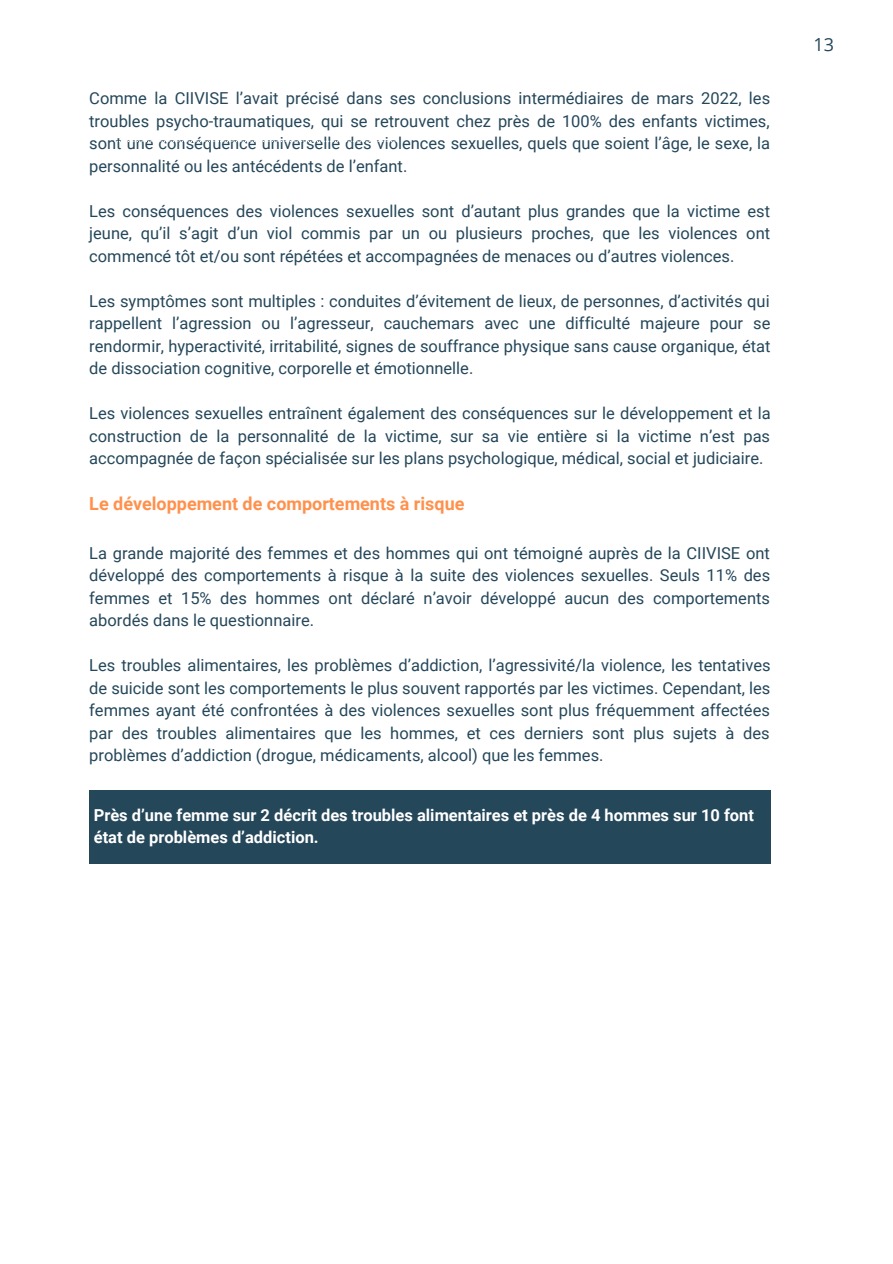
<style>
.page{position:relative;width:893px;height:1264px;background:#fff}
.page>*{position:absolute;margin:0;border:0;box-sizing:border-box;transform-origin:0 0}
.t1{font:700 18px "Roboto";color:#ff914d}
.t2{font:18px "Open Sans";color:#24475a}
.t3{font:16.5px/22.5px "Roboto";color:#25475a;text-align:justify}
.t4{font:700 16.5px/22.5px "Roboto";color:#fff}
</style>
<div class="page">
<div style="left:89px;top:790px;width:681px;height:73px;background:#25475a"></div>
<p class="t3" style="left:89px;top:88px;width:682px">Comme la CIIVISE l’avait précisé dans ses conclusions intermédiaires de mars 2022, les troubles psycho-traumatiques, qui se retrouvent chez près de 100% des enfants victimes, sont une conséquence universelle des violences sexuelles, quels que soient l’âge, le sexe, la personnalité ou les antécédents de l’enfant.</p>
<p class="t3" style="left:89px;top:200px;width:682px">Les conséquences des violences sexuelles sont d’autant plus grandes que la victime est jeune, qu’il s’agit d’un viol commis par un ou plusieurs proches, que les violences ont commencé tôt et/ou sont répétées et accompagnées de menaces ou d’autres violences.</p>
<p class="t3" style="left:89px;top:290px;width:682px">Les symptômes sont multiples : conduites d’évitement de lieux, de personnes, d’activités qui rappellent l’agression ou l’agresseur, cauchemars avec une difficulté majeure pour se rendormir, hyperactivité, irritabilité, signes de souffrance physique sans cause organique, état de dissociation cognitive, corporelle et émotionnelle.</p>
<p class="t3" style="left:89px;top:402px;width:683px">Les violences sexuelles entraînent également des conséquences sur le développement et la construction de la personnalité de la victime, sur sa vie entière si la victime n’est pas accompagnée de façon spécialisée sur les plans psychologique, médical, social et judiciaire.</p>
<p class="t1" style="left:89px;top:494px;width:376px">Le développement de comportements à risque</p>
<p class="t3" style="left:89px;top:542px;width:682px">La grande majorité des femmes et des hommes qui ont témoigné auprès de la CIIVISE ont développé des comportements à risque à la suite des violences sexuelles. Seuls 11% des femmes et 15% des hommes ont déclaré n’avoir développé aucun des comportements abordés dans le questionnaire.</p>
<p class="t3" style="left:89px;top:654px;width:682px">Les troubles alimentaires, les problèmes d’addiction, l’agressivité/la violence, les tentatives de suicide sont les comportements le plus souvent rapportés par les victimes. Cependant, les femmes ayant été confrontées à des violences sexuelles sont plus fréquemment affectées par des troubles alimentaires que les hommes, et ces derniers sont plus sujets à des problèmes d’addiction (drogue, médicaments, alcool) que les femmes.</p>
<p class="t4" style="left:94px;top:803px;width:661px">Près d’une femme sur 2 décrit des troubles alimentaires et près de 4 hommes sur 10 font état de problèmes d’addiction.</p>
<p class="t2" style="left:813px;top:32px;width:22px">13</p>
</div>
